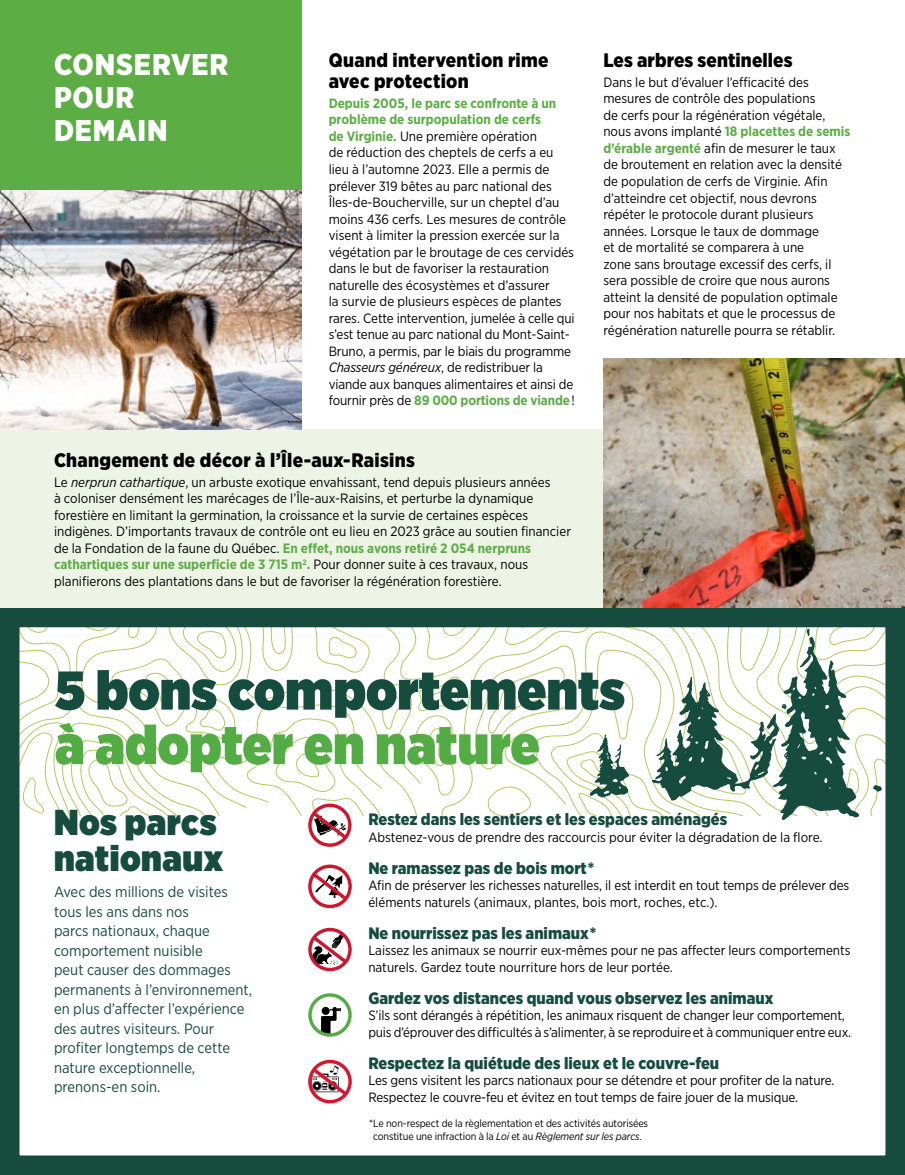
<style>
.page{position:relative;width:905px;height:1175px;background:#fff}
.page>*{position:absolute;margin:0;border:0;box-sizing:border-box;transform-origin:0 0}
.t1{font:900 54.45px "Gotham Narrow";color:#164c3d}
.t2{font:900 54.45px "Gotham Narrow";letter-spacing:.005em;color:#54ac45}
.t3{font:900 36px/36px "Gotham Narrow";letter-spacing:.015em;color:#164c3d}
.t4{font:900 30px/33px "Gotham Narrow";letter-spacing:.025em;color:#fff}
.t5{font:900 19.5px/21px "Gotham Narrow";letter-spacing:.015em;color:#000}
.t6{font:900 16.5px "Gotham Narrow";color:#164c3d}
.t7{font:15px/19.5px "Gotham Narrow";color:#164c3d}
.t8{font:13.5px/16.5px "Gotham Narrow";color:#000}
.t9{font:10.5px/13.5px "Gotham Narrow";letter-spacing:-.01em;color:#000;text-align:center}
.s1{font-weight:700;color:#5bad44}
.s2{font-style:italic}
</style>
<div class="page">
<div style="left:0;top:429px;width:603px;height:179px;background:#edf4e6"></div>
<img style="left:0;top:189px;width:302px;height:240px">
<div style="left:0;top:0;width:302px;height:189px;background:#5bad44"></div>
<img style="left:603px;top:359px;width:301px;height:249px">
<svg style="left:21px;top:629px;width:288px;height:186px"></svg>
<svg style="left:309px;top:629px;width:574px;height:186px"></svg>
<div style="left:0;top:608px;width:904px;height:566px;border:20px solid #164c3d"></div>
<svg style="left:308px;top:864px;width:44px;height:44px"></svg>
<svg style="left:308px;top:927px;width:44px;height:44px"></svg>
<svg style="left:308px;top:803px;width:43px;height:43px"></svg>
<svg style="left:308px;top:1059px;width:44px;height:44px"></svg>
<svg style="left:308px;top:993px;width:44px;height:43px"></svg>
<svg style="left:589px;top:628px;width:292px;height:192px"></svg>
<h3 class="t4" style="left:54px;top:48px;width:176px">CONSERVER<br>POUR<br>DEMAIN</h3>
<h3 class="t5" style="left:328px;top:49px;width:221px">Quand intervention rime avec protection</h3>
<p class="t8" style="left:328px;top:95px;width:248px"><span class="s1">Depuis 2005, le parc se confronte à un problème de surpopulation de cerfs<br>de Virginie.</span> Une première opération<br>de réduction des cheptels de cerfs a eu lieu à l’automne 2023. Elle a permis de prélever 319 bêtes au parc national des Îles-de-Boucherville, sur un cheptel d’au moins 436 cerfs. Les mesures de contrôle visent à limiter la pression exercée sur la végétation par le broutage de ces cervidés dans le but de favoriser la restauration naturelle des écosystèmes et d’assurer<br>la survie de plusieurs espèces de plantes rares. Cette intervention, jumelée à celle qui s’est tenue au parc national du Mont-Saint-Bruno, a permis, par le biais du programme <span class="s2">Chasseurs généreux</span>, de redistribuer la viande aux banques alimentaires et ainsi de fournir près de <span class="s1">89 000 portions de viande</span> !</p>
<h3 class="t5" style="left:54px;top:449px;width:362px">Changement de décor à l’Île-aux-Raisins</h3>
<p class="t8" style="left:54px;top:473px;width:518px">Le <span class="s2">nerprun cathartique</span>, un arbuste exotique envahissant, tend depuis plusieurs années<br>à coloniser densément les marécages de l’Île-aux-Raisins, et perturbe la dynamique forestière en limitant la germination, la croissance et la survie de certaines espèces indigènes. D’importants travaux de contrôle ont eu lieu en 2023 grâce au soutien financier de la Fondation de la faune du Québec. <span class="s1">En effet, nous avons retiré 2 054 nerpruns cathartiques sur une superficie de 3 715 m</span><sup>2</sup><span class="s1">.</span> Pour donner suite à ces travaux, nous planifierons des plantations dans le but de favoriser la régénération forestière.</p>
<h3 class="t5" style="left:603px;top:49px;width:191px">Les arbres sentinelles</h3>
<p class="t8" style="left:603px;top:74px;width:248px">Dans le but d’évaluer l’efficacité des mesures de contrôle des populations<br>de cerfs pour la régénération végétale, nous avons implanté <span class="s1">18 placettes de semis d’érable argenté</span> afin de mesurer le taux de broutement en relation avec la densité de population de cerfs de Virginie. Afin d’atteindre cet objectif, nous devrons répéter le protocole durant plusieurs années. Lorsque le taux de dommage<br>et de mortalité se comparera à une<br>zone sans broutage excessif des cerfs, il sera possible de croire que nous aurons atteint la densité de population optimale pour nos habitats et que le processus de régénération naturelle pourra se rétablir.</p>
<h1 class="t1" style="left:55px;top:653px;width:571px">5 bons comportements</h1>
<h1 class="t2" style="left:55px;top:708px;width:486px">à adopter en nature</h1>
<h2 class="t3" style="left:54px;top:803px;width:170px">Nos parcs nationaux</h2>
<p class="t7" style="left:54px;top:881px;width:200px">Avec des millions de visites tous les ans dans nos<br>parcs nationaux, chaque comportement nuisible<br>peut causer des dommages permanents à l’environnement, en plus d’affecter l’expérience des autres visiteurs. Pour profiter longtemps de cette nature exceptionnelle, prenons-en soin.</p>
<p class="t6" style="left:368px;top:808px;width:360px">Restez dans les sentiers et les espaces aménagés</p>
<p class="t8" style="left:368px;top:828px;width:455px">Abstenez-vous de prendre des raccourcis pour éviter la dégradation de la flore.</p>
<p class="t6" style="left:368px;top:857px;width:227px">Ne ramassez pas de bois mort*</p>
<p class="t8" style="left:368px;top:877px;width:482px">Afin de préserver les richesses naturelles, il est interdit en tout temps de prélever des éléments naturels (animaux, plantes, bois mort, roches, etc.).</p>
<p class="t6" style="left:368px;top:922px;width:229px">Ne nourrissez pas les animaux*</p>
<p class="t8" style="left:368px;top:942px;width:483px">Laissez les animaux se nourrir eux-mêmes pour ne pas affecter leurs comportements naturels. Gardez toute nourriture hors de leur portée.</p>
<p class="t6" style="left:368px;top:987px;width:406px">Gardez vos distances quand vous observez les animaux</p>
<p class="t8" style="left:368px;top:1007px;width:484px">S’ils sont dérangés à répétition, les animaux risquent de changer leur comportement, puis d’éprouver des difficultés à s’alimenter, à se reproduire et à communiquer entre eux.</p>
<p class="t6" style="left:368px;top:1052px;width:352px">Respectez la quiétude des lieux et le couvre-feu</p>
<p class="t8" style="left:368px;top:1072px;width:467px">Les gens visitent les parcs nationaux pour se détendre et pour profiter de la nature.<br>Respectez le couvre-feu et évitez en tout temps de faire jouer de la musique.</p>
<p class="t9" style="left:369px;top:1115px;width:280px">*Le non-respect de la règlementation et des activités autorisées constitue une infraction à la <span class="s2">Loi</span> et au <span class="s2">Règlement sur les parcs</span>.</p>
</div>
